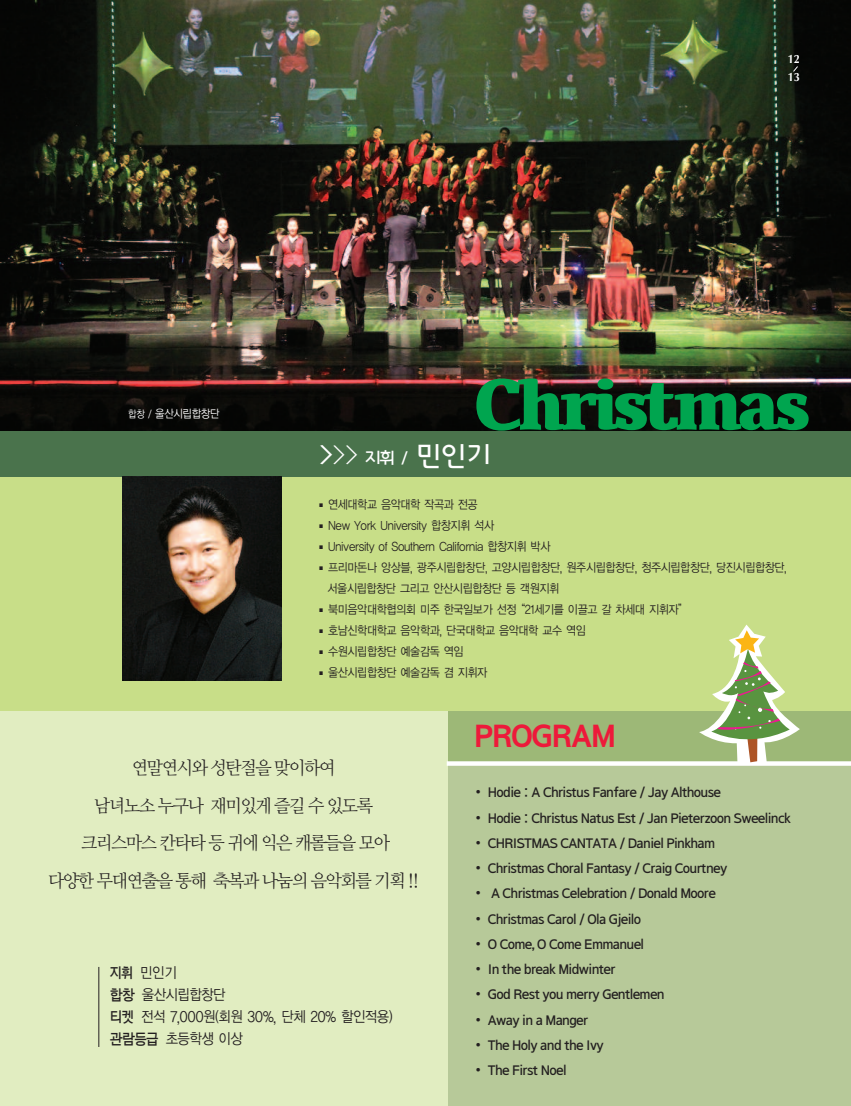
<style>
.page{position:relative;width:851px;height:1106px;background:#fff}
.page>*{position:absolute;margin:0;border:0;box-sizing:border-box;transform-origin:0 0}
.t1{font:800 72px "Tienne";letter-spacing:-.09em;color:#00a54f;scale:.92 1}
.t2{font:33px "Arita dotum Bold OTF";letter-spacing:-.05em;color:#ed1a3a}
.t3{font:18px/37.5px "Nanum Myeongjo OTF";letter-spacing:-.075em;color:#231f20;text-align:center;scale:.95 1}
.t4{font:18px "Inter GTOTFM";color:#fff}
.t5{font:14.7px/22px "YGO12";letter-spacing:-.1em;color:#231f20;scale:.9 1}
.t6{font:14.25px "Arita dotum Semi Bold OTF";letter-spacing:-.05em;color:#231f20}
.t7{font:12px/21px "YGO12";letter-spacing:-.1em;color:#231f20;scale:.9 1}
.t8{font:700 12px/18px "Optima";color:#fff;scale:.92 1}
.t9{font:11.25px "YGO12";letter-spacing:-.1em;color:#fff;scale:.9 1}
.s1{font-size:10.05px}
.s2{font-family:"YGO12";font-size:21.3px}
.s3{font-family:"YGO11";font-size:21.3px}
.s4{font-size:27px}
.s5{font-size:6px}
.s6{font-family:"Arita dotum Semi Bold OTF";font-size:15.15px}
.s7{font-family:"Apple Gothic"}
</style>
<div class="page">
<div style="left:0;top:0;width:850px;height:1106px;background:#b7c999"></div>
<div style="left:0;top:0;width:850px;height:761px;background:#9db877"></div>
<div style="left:0;top:0;width:448px;height:1106px;background:#e1edc1"></div>
<div style="left:0;top:0;width:850px;height:711px;background:#c8de88"></div>
<div style="left:0;top:0;width:850px;height:476px;background:#4a734c"></div>
<img style="left:0;top:0;width:850px;height:430px">
<svg style="left:792px;top:66px;width:6px;height:6px"></svg>
<svg style="left:446px;top:761px;width:404px;height:4px;background:#f9faf7"></svg>
<img style="left:122px;top:476px;width:160px;height:204px">
<hr style="left:99px;top:967px;width:1px;height:80px;background:#231f20">
<svg style="left:699px;top:624px;width:100px;height:138px"></svg>
<p class="t8" style="left:787px;top:50px;width:15px">12<br>13</p>
<p class="t9" style="left:128px;top:408px;width:103px"><span class="s1">합창 /</span> 울산시립합창단</p>
<h1 class="t1" style="left:472px;top:362px;width:369px">Christmas</h1>
<p class="t4" style="left:318px;top:449px;width:174px"><span class="s2">&gt;</span><span class="s3">&gt;&gt;</span> 지휘 / <span class="s4">민인기</span></p>
<p class="t7" style="left:318px;top:494px;width:179px"><span class="s5">■</span> 연세대학교 음악대학 작곡과 전공</p>
<p class="t7" style="left:318px;top:515px;width:197px"><span class="s5">■</span> New York University 합창지휘 석사</p>
<p class="t7" style="left:318px;top:536px;width:259px"><span class="s5">■</span> University of Southern California 합창지휘 박사</p>
<p class="t7" style="left:327px;top:557px;width:512px;text-indent:-9px"><span class="s5">■</span> 프리마돈나 앙상블, 광주시립합창단, 고양시립합창단, 원주시립합창단, 청주시립합창단, 당진시립합창단, 서울시립합창단 그리고 안산시립합창단 등 객원지휘</p>
<p class="t7" style="left:318px;top:599px;width:412px"><span class="s5">■</span> 북미음악대학협의회 미주 한국일보가 선정“21세기를 이끌고 갈 차세대 지휘자”</p>
<p class="t7" style="left:318px;top:620px;width:299px"><span class="s5">■</span> 호남신학대학교 음악학과, 단국대학교 음악대학 교수 역임</p>
<p class="t7" style="left:318px;top:641px;width:163px"><span class="s5">■</span> 수원시립합창단 예술감독 역임</p>
<p class="t7" style="left:318px;top:662px;width:189px"><span class="s5">■</span> 울산시립합창단 예술감독 겸 지휘자</p>
<h2 class="t2" style="left:473px;top:718px;width:144px">PROGRAM</h2>
<p class="t3" style="left:48px;top:748px;width:392px">연말연시와 성탄절을 맞이하여<br>남녀노소 누구나 재미있게 즐길 수 있도록<br>크리스마스 칸타타 등 귀에 익은 캐롤들을 모아<br>다양한 무대연출을 통해 축복과 나눔의 음악회를 기획 !!</p>
<p class="t5" style="left:110px;top:962px;width:316px"><span class="s6">지휘</span> 민인기<br><span class="s6">합창</span> 울산시립합창단<br><span class="s6">티켓</span> 전석 7,000원(회원 30%, 단체 20% 할인적용) <span class="s6">관람등급</span> 초등학생 이상</p>
<p class="t6" style="left:471px;top:784px;width:251px"><span class="s7">•</span> Hodie : A Christus Fanfare / Jay Althouse</p>
<p class="t6" style="left:471px;top:810px;width:321px"><span class="s7">•</span> Hodie : Christus Natus Est / Jan Pieterzoon Sweelinck</p>
<p class="t6" style="left:471px;top:835px;width:246px"><span class="s7">•</span> CHRISTMAS CANTATA / Daniel Pinkham</p>
<p class="t6" style="left:471px;top:860px;width:258px"><span class="s7">•</span> Christmas Choral Fantasy / Craig Courtney</p>
<p class="t6" style="left:471px;top:885px;width:246px"><span class="s7">•</span> A Christmas Celebration / Donald Moore</p>
<p class="t6" style="left:471px;top:911px;width:171px"><span class="s7">•</span> Christmas Carol / Ola Gjeilo</p>
<p class="t6" style="left:471px;top:936px;width:174px"><span class="s7">•</span> O Come, O Come Emmanuel</p>
<p class="t6" style="left:471px;top:961px;width:146px"><span class="s7">•</span> In the break Midwinter</p>
<p class="t6" style="left:471px;top:986px;width:195px"><span class="s7">•</span> God Rest you merry Gentlemen</p>
<p class="t6" style="left:471px;top:1012px;width:119px"><span class="s7">•</span> Away in a Manger</p>
<p class="t6" style="left:471px;top:1037px;width:134px"><span class="s7">•</span> The Holy and the Ivy</p>
<p class="t6" style="left:471px;top:1062px;width:97px"><span class="s7">•</span> The First Noel</p>
</div>
